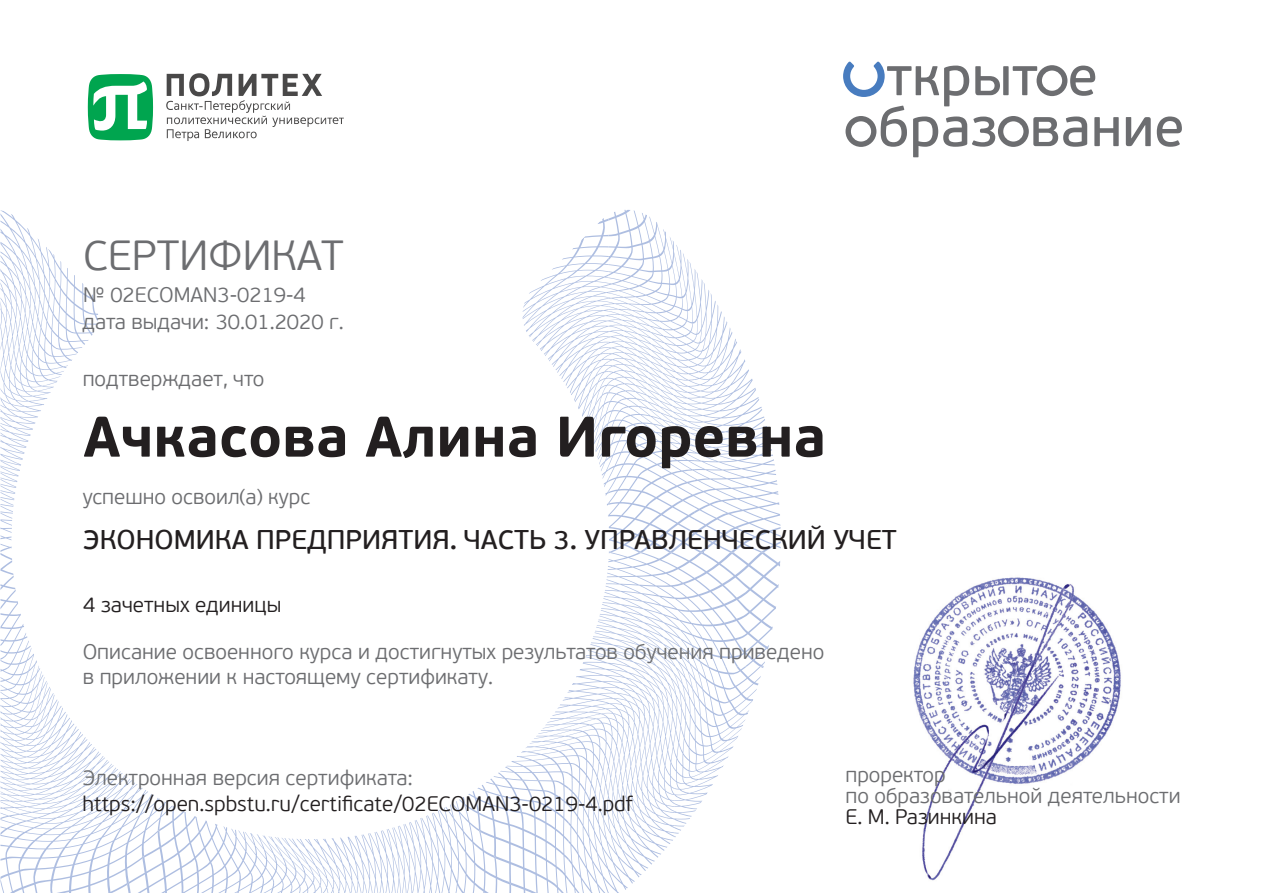
<style>
.page{position:relative;width:1263px;height:893px;background:#fff}
.page>*{position:absolute;margin:0;border:0;box-sizing:border-box;transform-origin:0 0}
.t1{font:700 57px "PF Beau Sans Pro";color:#231f20}
.t2{font:300 42px "PF Beau Sans Pro";color:#6c6d70}
.t3{font:27px "PF Beau Sans Pro Bbook";color:#231f20}
.t4{font:300 21px/25.2px "PF Beau Sans Pro";color:#6c6d70}
.t5{font:300 21px "PF Beau Sans Pro";color:#231f20}
</style>
<div class="page">
<svg style="left:524px;top:210px;width:245px;height:342px"></svg>
<svg style="left:0;top:210px;width:98px;height:342px"></svg>
<svg style="left:0;top:553px;width:160px;height:340px"></svg>
<svg style="left:127px;top:799px;width:336px;height:94px"></svg>
<svg style="left:463px;top:552px;width:317px;height:341px"></svg>
<svg style="left:490px;top:666px;width:274px;height:227px"></svg>
<svg style="left:843px;top:62px;width:276px;height:95px"></svg>
<svg style="left:1126px;top:117px;width:25px;height:29px"></svg>
<svg style="left:1157px;top:116px;width:25px;height:31px"></svg>
<svg style="left:166px;top:73px;width:178px;height:68px"></svg>
<svg style="left:88px;top:74px;width:65px;height:66px"></svg>
<img style="left:913px;top:577px;width:208px;height:304px">
<h2 class="t2" style="left:83px;top:231px;width:262px">СЕРТИФИКАТ</h2>
<p class="t4" style="left:83px;top:282px;width:224px">№ 02ECOMAN3-0219-4</p>
<p class="t4" style="left:82px;top:310px;width:263px">дата выдачи: 30.01.2020 г.</p>
<p class="t4" style="left:83px;top:366px;width:183px">подтверждает, что</p>
<h1 class="t1" style="left:83px;top:401px;width:744px">Ачкасова Алина Игоревна</h1>
<p class="t4" style="left:83px;top:485px;width:229px">успешно освоил(а) курс</p>
<p class="t3" style="left:83px;top:524px;width:815px">ЭКОНОМИКА ПРЕДПРИЯТИЯ. ЧАСТЬ 3. УПРАВЛЕНЧЕСКИЙ УЧЕТ</p>
<p class="t5" style="left:83px;top:593px;width:199px">4 зачетных единицы</p>
<p class="t4" style="left:83px;top:639px;width:743px">Описание освоенного курса и достигнутых результатов обучения приведено в приложении к настоящему сертификату.</p>
<p class="t4" style="left:83px;top:766px;width:332px">Электронная версия сертификата:</p>
<p class="t5" style="left:82px;top:792px;width:552px">https://open.spbstu.ru/certificate/02ECOMAN3-0219-4.pdf</p>
<p class="t4" style="left:845px;top:764px;width:337px;line-height:21px">проректор<br>по образовательной деятельности</p>
<p class="t5" style="left:845px;top:805px;width:153px">Е. М. Разинкина</p>
</div>
